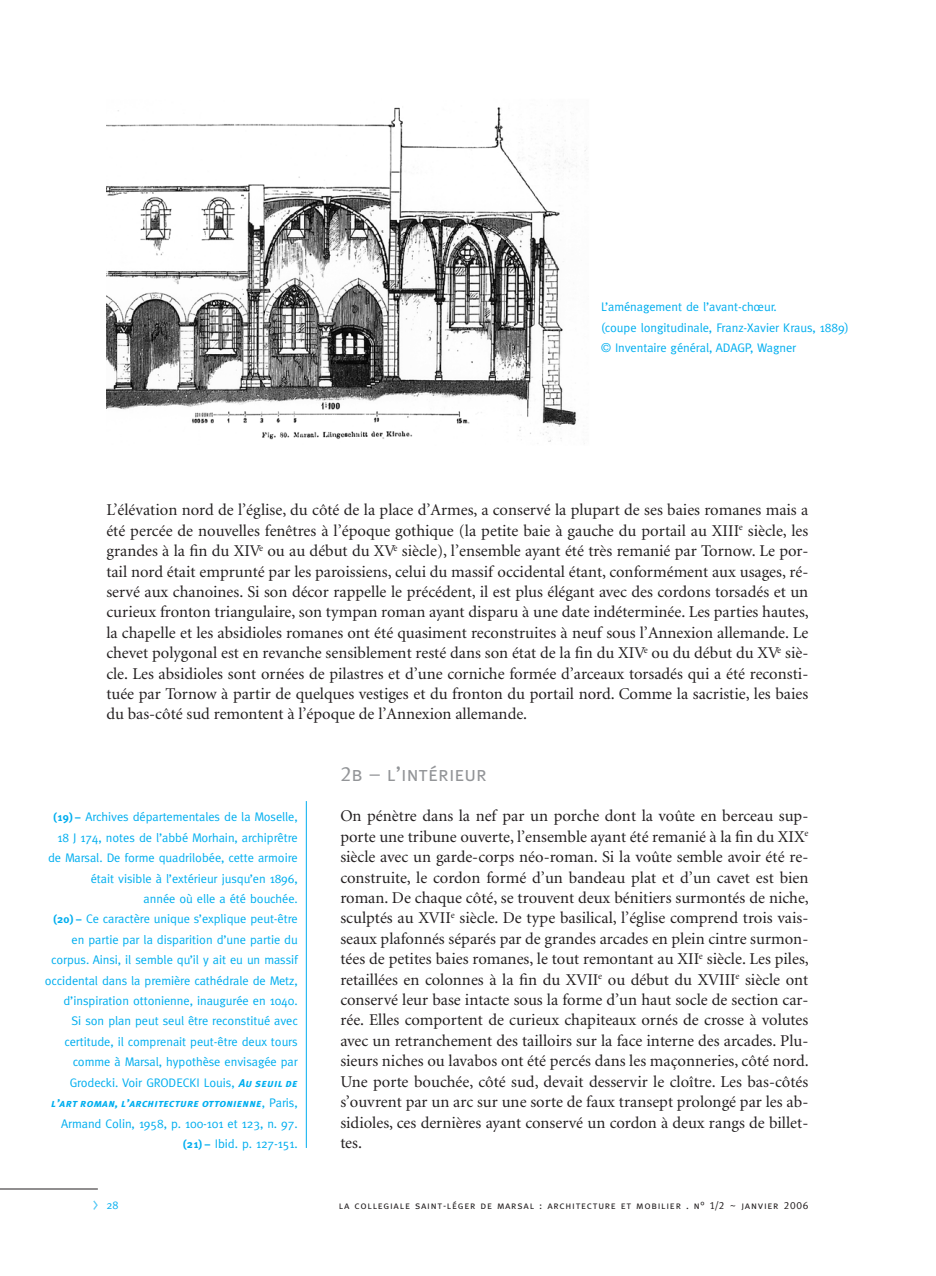
<style>
.page{position:relative;width:936px;height:1276px;background:#fff}
.page>*{position:absolute;margin:0;border:0;box-sizing:border-box;transform-origin:0 0}
._01_titre_gris{font:21px "Meta Caps";color:#939598}
._01_texte_base{font:16.5px/20.4px "Minion";color:#231f20;text-align:justify}
._02_footnotes{font:12.45px/20.4px "Meta";letter-spacing:-.005em;color:#00aeef;text-align:right}
._02_légende{font:12.45px "Meta";letter-spacing:-.005em;color:#00aeef}
._02_footnotes-2{font:italic 11.25px "Meta Plus Bold Caps";letter-spacing:.02em;color:#00aeef}
.t1{font:11.25px "Meta";color:#00aeef}
._07_bas_de_page{font:10.5px "Meta Caps";letter-spacing:.07em;color:#231f20}
.s1{font-weight:700;font-size:11.25px}
.s2{font-family:"Meta Plus Bold Caps";font-style:italic;font-size:11.25px}
.s3{font-family:"Meta";font-style:normal;font-size:12.45px}
</style>
<div class="page">
<img style="left:106px;top:107px;width:482px;height:337px">
<hr style="left:0;top:1188px;width:98px;height:1px;background:#231f20">
<svg style="left:93px;top:1200px;width:5px;height:9px"></svg>
<hr style="left:306px;top:801px;width:1px;height:347px;background:#00aeef">
<p class="_02_légende" style="left:601px;top:300px;width:177px">L’aménagement de l’avant-chœur.</p>
<p class="_02_légende" style="left:601px;top:320px;width:249px">(coupe longitudinale, Franz-Xavier Kraus, 1889)</p>
<p class="_02_légende" style="left:601px;top:340px;width:197px">© Inventaire général, ADAGP, Wagner</p>
<p class="_01_texte_base" style="left:106px;top:500px;width:704px">L’élévation nord de l’église, du côté de la place d’Armes, a conservé la plupart de ses baies romanes mais a été percée de nouvelles fenêtres à l’époque gothique (la petite baie à gauche du portail au XIII<sup>e</sup> siècle, les grandes à la fin du XIV<sup>e</sup> ou au début du XV<sup>e</sup> siècle), l’ensemble ayant été très remanié par Tornow. Le por&shy;tail nord était emprunté par les paroissiens, celui du massif occidental étant, conformément aux usages, ré&shy;servé aux chanoines. Si son décor rappelle le précédent, il est plus élégant avec des cordons torsadés et un curieux fronton triangulaire, son tympan roman ayant disparu à une date indéterminée. Les parties hautes, la chapelle et les absidioles romanes ont été quasiment reconstruites à neuf sous l’Annexion allemande. Le chevet polygonal est en revanche sensiblement resté dans son état de la fin du XIV<sup>e</sup> ou du début du XV<sup>e</sup> siè&shy;cle. Les absidioles sont ornées de pilastres et d’une corniche formée d’arceaux torsadés qui a été reconsti&shy;tuée par Tornow à partir de quelques vestiges et du fronton du portail nord. Comme la sacristie, les baies du bas-côté sud remontent à l’époque de l’Annexion allemande.</p>
<p class="_02_footnotes" style="left:48px;top:806px;width:251px"><span class="s1">(19) –</span> Archives départementales de la Moselle, 18 J 174, notes de l’abbé Morhain, archiprêtre de Marsal. De forme quadrilobée, cette armoire était visible à l’extérieur jusqu’en 1896,</p>
<p class="_02_footnotes" style="left:144px;top:888px;width:156px">année où elle a été bouchée.</p>
<p class="_02_footnotes" style="left:45px;top:908px;width:254px"><span class="s1">(20) –</span> Ce caractère unique s’explique peut-être en partie par la disparition d’une partie du corpus. Ainsi, il semble qu’il y ait eu un massif occidental dans la première cathédrale de Metz, d’inspiration ottonienne, inaugurée en 1040.</p>
<p class="_02_footnotes" style="left:64px;top:1010px;width:235px">Si son plan peut seul être reconstitué avec certitude, il comprenait peut-être deux tours comme à Marsal, hypothèse envisagée par Grodecki. Voir GRODECKI Louis, <span class="s2">Au seuil de</span></p>
<p class="_02_footnotes-2" style="left:51px;top:1096px;width:248px">l’art roman, l’architecture ottonienne<span class="s3">, Paris,</span></p>
<p class="_02_footnotes" style="left:61px;top:1112px;width:238px">Armand Colin, 1958, p. 100-101 et 123, n. 97.</p>
<p class="_02_footnotes" style="left:183px;top:1133px;width:116px"><span class="s1">(21) –</span> Ibid. p. 127-151.</p>
<p class="t1" style="left:106px;top:1198px;width:14px">28</p>
<p class="_01_titre_gris" style="left:340px;top:761px;width:148px">2b – l’intérieur</p>
<p class="_01_texte_base" style="left:340px;top:806px;width:470px">On pénètre dans la nef par un porche dont la voûte en berceau sup&shy;porte une tribune ouverte, l’ensemble ayant été remanié à la fin du XIX<sup>e </sup>siècle avec un garde-corps néo-roman. Si la voûte semble avoir été re&shy;construite, le cordon formé d’un bandeau plat et d’un cavet est bien roman. De chaque côté, se trouvent deux bénitiers surmontés de niche, sculptés au XVII<sup>e</sup> siècle. De type basilical, l’église comprend trois vais&shy;seaux plafonnés séparés par de grandes arcades en plein cintre surmon&shy;tées de petites baies romanes, le tout remontant au XII<sup>e</sup> siècle. Les piles, retaillées en colonnes à la fin du XVII<sup>e</sup> ou début du XVIII<sup>e</sup> siècle ont conservé leur base intacte sous la forme d’un haut socle de section car&shy;rée. Elles comportent de curieux chapiteaux ornés de crosse à volutes avec un retranchement des tailloirs sur la face interne des arcades. Plu&shy;sieurs niches ou lavabos ont été percés dans les maçonneries, côté nord.<br>Une porte bouchée, côté sud, devait desservir le cloître. Les bas-côtés s’ouvrent par un arc sur une sorte de faux transept prolongé par les ab&shy;sidioles, ces dernières ayant conservé un cordon à deux rangs de billet&shy;tes.</p>
<p class="_07_bas_de_page" style="left:339px;top:1199px;width:471px">la collegiale saint-léger de marsal : architecture et mobilier . n° 1/2 ~ janvier 2006</p>
</div>
